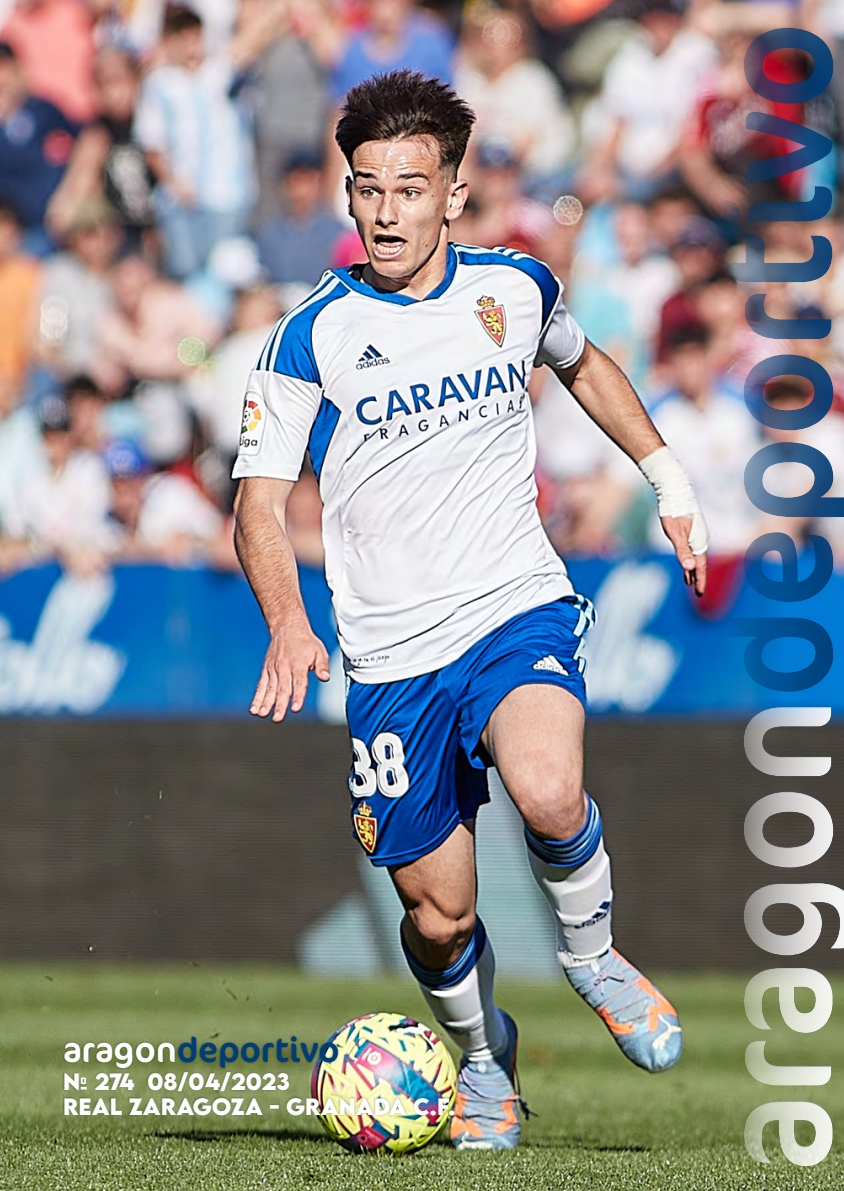
<style>
.page{position:relative;width:844px;height:1191px;background:#fff}
.page>*{position:absolute;margin:0;border:0;box-sizing:border-box;transform-origin:0 0}
.t1{font:158.9px "Cocon";color:#003d76;scale:.92 1}
.Normal__Web{font:35px "Cocon";color:#003d76}
.Normal__Web-2{font:700 21px/24.5px "LEMONMILK";color:#fff}
.s1{color:#fff}
.s2{font-family:"Upbolters New";font-weight:400}
</style>
<div class="page">
<img style="left:0;top:0;width:627px;height:1191px">
<div style="left:62px;top:1033px;width:394px;height:84px;background:#231f20;opacity:.4"></div>
<div style="left:627px;top:0;width:216px;height:1191px;background:#003d76;opacity:.39"></div>
<p class="Normal__Web" style="left:63px;top:1017px;width:278px"><span class="s1">aragon</span>deportivo</p>
<p class="Normal__Web-2" style="left:63px;top:1069px;width:394px">N<span class="s2">º</span> 274 08/04/2023<br>REAL ZARAGOZA - GRANADA C.F.</p>
<h1 class="t1" style="left:630px;top:1172px;width:1251px;rotate:-90deg"><span class="s1">aragon</span>deportivo</h1>
</div>
